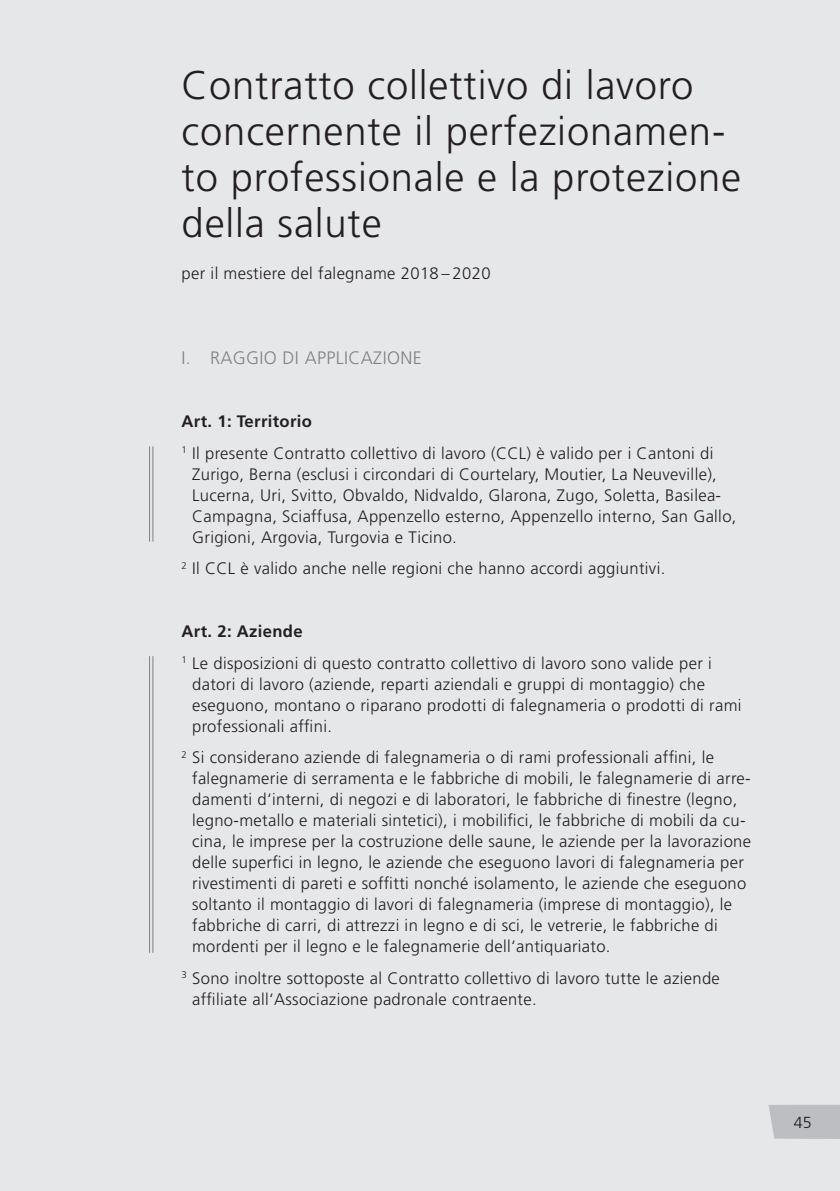
<style>
.page{position:relative;width:840px;height:1191px;background:#fff}
.page>*{position:absolute;margin:0;border:0;box-sizing:border-box;transform-origin:0 0}
._00_Haupttitel{font:300 40px/46px "Frutiger";letter-spacing:.02em;color:#231f20}
._00_Lauftext_Titel_V{font:300 18px "Frutiger";letter-spacing:.02em;color:#808285}
._00_Lauftext{font:300 16.6px/21px "Frutiger";letter-spacing:.02em;color:#231f20}
._00_Lauftext-2{font:700 16.6px "Frutiger";letter-spacing:.02em;color:#231f20}
.t1{font:300 16px "Frutiger";color:#231f20}
</style>
<div class="page">
<div style="left:0;top:0;width:839px;height:1191px;background:#e6e7e9"></div>
<svg style="left:768px;top:1104px;width:71px;height:35px;background:#bfc1c3"></svg>
<hr style="left:152px;top:446px;width:1px;height:95px;background:#808285">
<hr style="left:149px;top:446px;width:1px;height:95px;background:#808285">
<hr style="left:152px;top:656px;width:1px;height:296px;background:#808285">
<hr style="left:149px;top:656px;width:1px;height:296px;background:#808285">
<p class="_00_Haupttitel" style="left:181px;top:62px;width:561px">Contratto collettivo di lavoro concernente il perfezionamen&shy;to professionale e la protezione della salute</p>
<p class="_00_Lauftext" style="left:181px;top:263px;width:310px">per il mestiere del falegname 2018 – 2020</p>
<p class="_00_Lauftext_Titel_V" style="left:181px;top:348px;width:241px">I. RAGGIO DI APPLICAZIONE</p>
<p class="_00_Lauftext-2" style="left:181px;top:411px;width:132px">Art. 1: Territorio</p>
<p class="_00_Lauftext" style="left:192px;top:442px;width:545px;text-indent:-11px"><sup>1</sup> Il presente Contratto collettivo di lavoro (CCL) è valido per i Cantoni di Zurigo, Berna (esclusi i circondari di Courtelary, Moutier, La Neuveville), Lucerna, Uri, Svitto, Obvaldo, Nidvaldo, Glarona, Zugo, Soletta, Basilea-Campagna, Sciaffusa, Appenzello esterno, Appenzello interno, San Gallo, Grigioni, Argovia, Turgovia e Ticino.</p>
<p class="_00_Lauftext" style="left:181px;top:558px;width:485px"><sup>2</sup> Il CCL è valido anche nelle regioni che hanno accordi aggiuntivi.</p>
<p class="_00_Lauftext-2" style="left:181px;top:621px;width:122px">Art. 2: Aziende</p>
<p class="_00_Lauftext" style="left:192px;top:652px;width:550px;text-indent:-11px"><sup>1</sup> Le disposizioni di questo contratto collettivo di lavoro sono valide per i datori di lavoro (aziende, reparti aziendali e gruppi di montaggio) che eseguono, montano o riparano prodotti di falegnameria o prodotti di rami professionali affini.</p>
<p class="_00_Lauftext" style="left:192px;top:747px;width:560px;text-indent:-11px"><sup>2</sup> Si considerano aziende di falegnameria o di rami professionali affini, le falegnamerie di serramenta e le fabbriche di mobili, le falegnamerie di arre&shy;damenti d‘interni, di negozi e di laboratori, le fabbriche di finestre (legno, legno-metallo e materiali sintetici), i mobilifici, le fabbriche di mobili da cu&shy;cina, le imprese per la costruzione delle saune, le aziende per la lavorazione delle superfici in legno, le aziende che eseguono lavori di falegnameria per rivestimenti di pareti e soffitti nonché isolamento, le aziende che eseguono soltanto il montaggio di lavori di falegnameria (imprese di montaggio), le fabbriche di carri, di attrezzi in legno e di sci, le vetrerie, le fabbriche di mordenti per il legno e le falegnamerie dell‘antiquariato.</p>
<p class="_00_Lauftext" style="left:192px;top:967px;width:529px;text-indent:-11px"><sup>3</sup> Sono inoltre sottoposte al Contratto collettivo di lavoro tutte le aziende affiliate all‘Associazione padronale contraente.</p>
<p class="t1" style="left:793px;top:1113px;width:19px">45</p>
</div>
